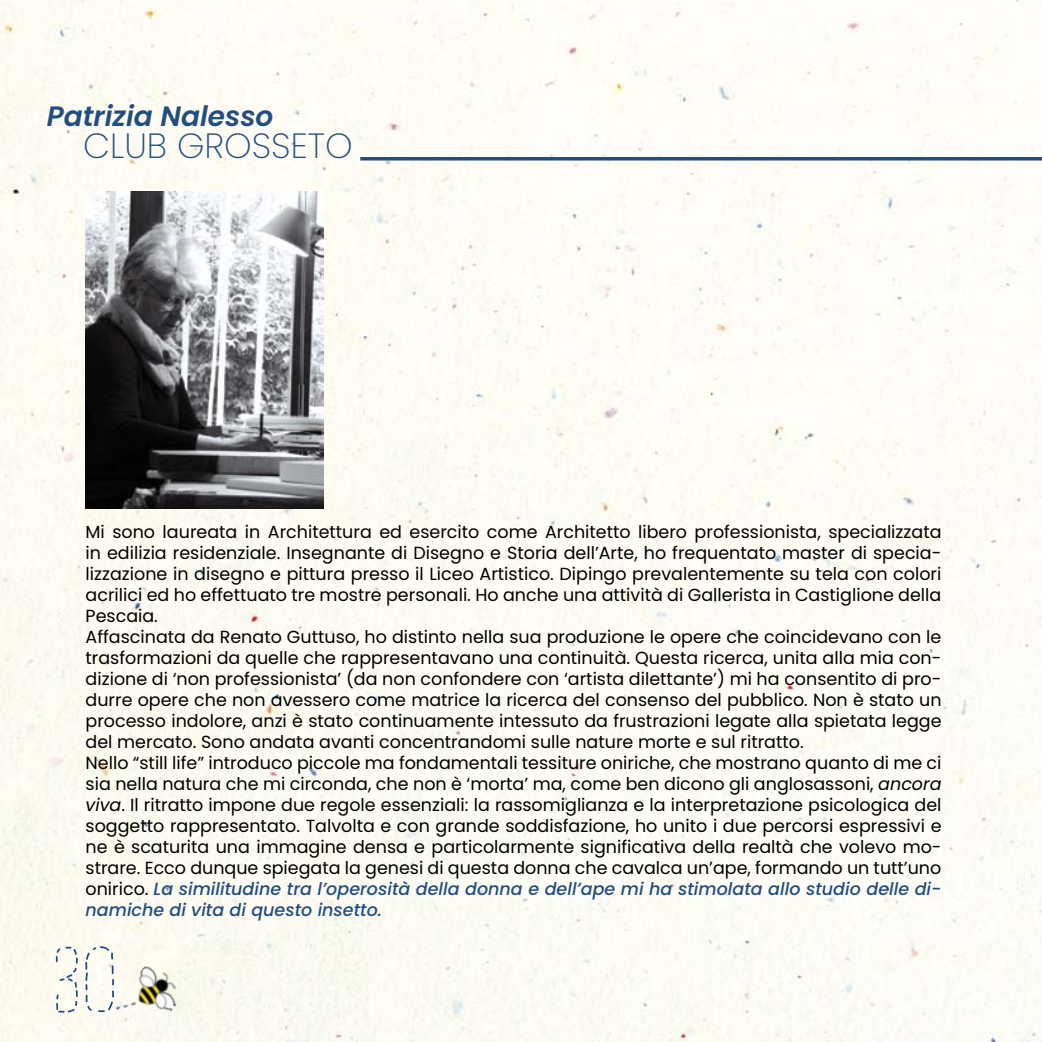
<style>
.page{position:relative;width:1042px;height:1042px;background:#fefcf3}
.page>*{position:absolute;margin:0;border:0;box-sizing:border-box;transform-origin:0 0}
.t1{font:80.5px "PW Dotted Font";color:#214e80}
.t2{font:200 35px "Poppins";color:#214e80}
.t3{font:italic 600 28px "Poppins";color:#214e80}
.t4{font:17.5px/21px "Poppins";color:#000}
.s1{font-style:italic}
.s2{font-weight:500;font-style:italic;color:#214e80}
</style>
<div class="page">
<hr style="left:360px;top:157px;width:682px;height:3px;background:#214e80">
<img style="left:86px;top:191px;width:238px;height:317px">
<img style="left:113px;top:960px;width:74px;height:76px">
<h3 class="t3" style="left:47px;top:100px;width:228px">Patrizia Nalesso</h3>
<h2 class="t2" style="left:83px;top:126px;width:267px">CLUB GROSSETO</h2>
<p class="t4" style="left:86px;top:522px;width:857px">Mi sono laureata in Architettura ed esercito come Architetto libero professionista, specializzata in edilizia residenziale. Insegnante di Disegno e Storia dell’Arte, ho frequentato master di specia&shy;lizzazione in disegno e pittura presso il Liceo Artistico. Dipingo prevalentemente su tela con colori acrilici ed ho effettuato tre mostre personali. Ho anche una attività di Gallerista in Castiglione della Pescaia.<br>Affascinata da Renato Guttuso, ho distinto nella sua produzione le opere che coincidevano con le trasformazioni da quelle che rappresentavano una continuità. Questa ricerca, unita alla mia con&shy;dizione di ‘non professionista’ (da non confondere con ‘artista dilettante’) mi ha consentito di pro&shy;durre opere che non avessero come matrice la ricerca del consenso del pubblico. Non è stato un processo indolore, anzi è stato continuamente intessuto da frustrazioni legate alla spietata legge del mercato. Sono andata avanti concentrandomi sulle nature morte e sul ritratto.<br>Nello “still life” introduco piccole ma fondamentali tessiture oniriche, che mostrano quanto di me ci sia nella natura che mi circonda, che non è ‘morta’ ma, come ben dicono gli anglosassoni, <span class="s1">ancora viva</span>. Il ritratto impone due regole essenziali: la rassomiglianza e la interpretazione psicologica del soggetto rappresentato. Talvolta e con grande soddisfazione, ho unito i due percorsi espressivi e ne è scaturita una immagine densa e particolarmente significativa della realtà che volevo mo&shy;strare. Ecco dunque spiegata la genesi di questa donna che cavalca un’ape, formando un tutt’uno onirico. <span class="s2">La similitudine tra l’operosità della donna e dell’ape mi ha stimolata allo studio delle di&shy;namiche di vita di questo insetto.</span></p>
<h1 class="t1" style="left:56px;top:944px;width:67px">30</h1>
</div>
